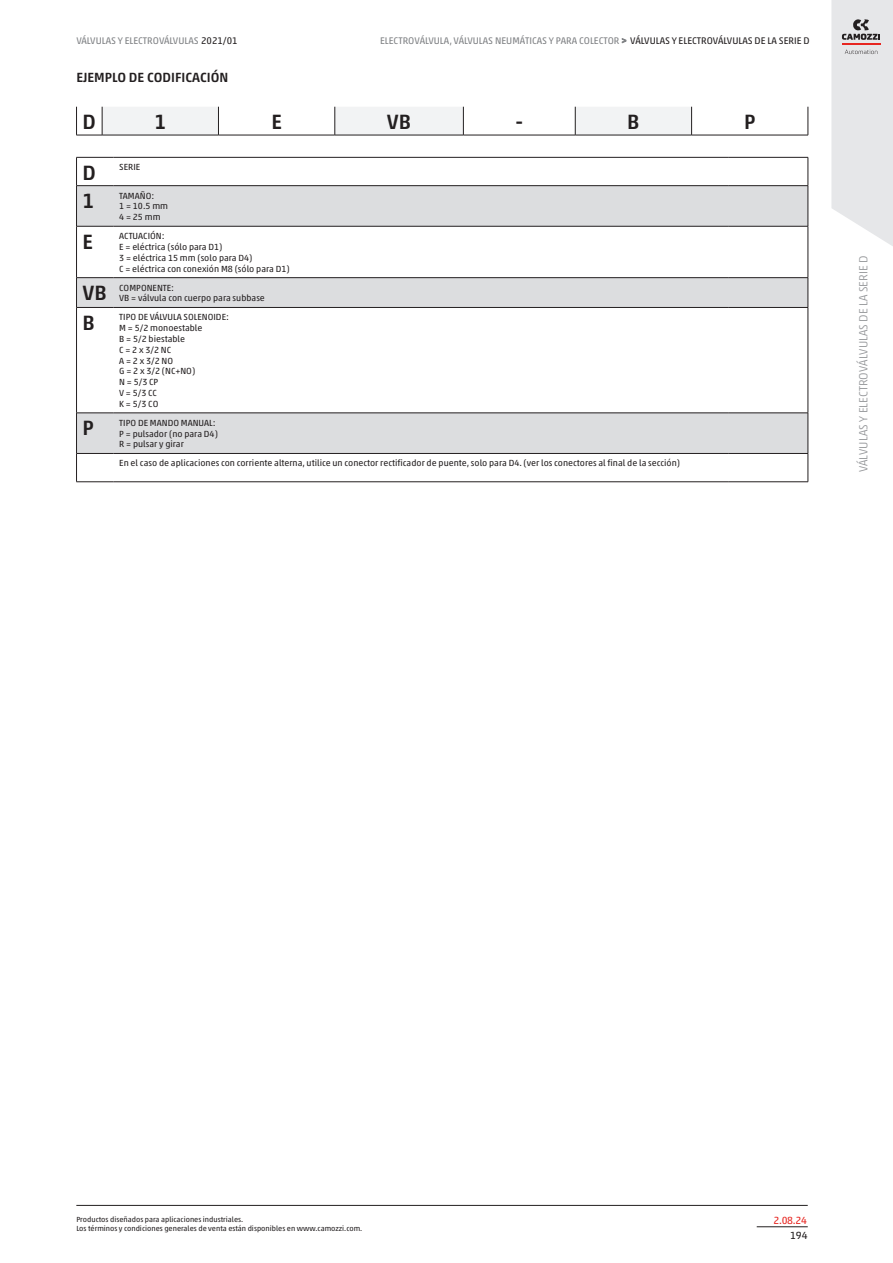
<style>
.page{position:relative;width:893px;height:1263px;background:#fff}
.page>*{position:absolute;margin:0;border:0;box-sizing:border-box;transform-origin:0 0}
.codeLegend_row_heade{font:500 21px "Akko W1 G";color:#231f20}
.code_row_header{font:500 21px "Akko W1 G";color:#231f20}
.sectionTitle_value{font:500 13.5px "Akko W1 G";color:#231f20}
.t1{font:300 12px "Akko W1 G";color:#939598}
.secR{font:10.5px "Akko W1 G";color:#e72621}
.sec4R{font:10.5px "Akko W1 G";color:#231f20}
.headTitleR{font:9.75px "Akko W1 G";color:#808285}
.footTitleR{font:9.75px "Akko W1 G";color:#808285}
.code_cell{font:9px/10.8px "Akko W1 G";color:#231f20}
.footNotesR{font:7.5px "Akko W1 G";color:#231f20}
.s1{color:#231f20}
.s2{font-size:9px}
</style>
<div class="page">
<hr style="left:757px;top:1226px;width:51px;height:1px;background:#231f20">
<svg style="left:831px;top:0;width:62px;height:246px;background:#e4e4e6"></svg>
<svg style="left:77px;top:186px;width:731px;height:267px"></svg>
<hr style="left:76px;top:157px;width:37px;height:1px;background:#231f20">
<svg style="left:76px;top:158px;width:1px;height:27px"></svg>
<hr style="left:113px;top:157px;width:616px;height:1px;background:#231f20">
<hr style="left:729px;top:157px;width:79px;height:1px;background:#231f20">
<svg style="left:808px;top:158px;width:1px;height:27px"></svg>
<hr style="left:76px;top:185px;width:37px;height:1px;background:#231f20">
<hr style="left:76px;top:186px;width:1px;height:40px;background:#231f20">
<hr style="left:113px;top:185px;width:616px;height:1px;background:#231f20">
<hr style="left:729px;top:185px;width:79px;height:1px;background:#231f20">
<hr style="left:808px;top:186px;width:1px;height:40px;background:#231f20">
<hr style="left:76px;top:226px;width:37px;height:1px;background:#231f20">
<hr style="left:76px;top:226px;width:1px;height:51px;background:#231f20">
<hr style="left:113px;top:226px;width:616px;height:1px;background:#231f20">
<hr style="left:729px;top:226px;width:79px;height:1px;background:#231f20">
<hr style="left:808px;top:226px;width:1px;height:51px;background:#231f20">
<hr style="left:76px;top:277px;width:37px;height:1px;background:#231f20">
<svg style="left:76px;top:278px;width:1px;height:29px"></svg>
<hr style="left:113px;top:277px;width:616px;height:1px;background:#231f20">
<hr style="left:729px;top:277px;width:79px;height:1px;background:#231f20">
<svg style="left:808px;top:278px;width:1px;height:29px"></svg>
<hr style="left:76px;top:307px;width:37px;height:1px;background:#231f20">
<hr style="left:76px;top:308px;width:1px;height:105px;background:#231f20">
<hr style="left:113px;top:307px;width:616px;height:1px;background:#231f20">
<hr style="left:729px;top:307px;width:79px;height:1px;background:#231f20">
<hr style="left:808px;top:308px;width:1px;height:105px;background:#231f20">
<hr style="left:76px;top:413px;width:37px;height:1px;background:#231f20">
<hr style="left:76px;top:413px;width:1px;height:40px;background:#231f20">
<hr style="left:113px;top:413px;width:616px;height:1px;background:#231f20">
<hr style="left:729px;top:413px;width:79px;height:1px;background:#231f20">
<hr style="left:808px;top:413px;width:1px;height:40px;background:#231f20">
<hr style="left:76px;top:453px;width:37px;height:1px;background:#231f20">
<svg style="left:76px;top:454px;width:1px;height:27px"></svg>
<hr style="left:76px;top:481px;width:37px;height:1px;background:#231f20">
<hr style="left:113px;top:453px;width:616px;height:1px;background:#231f20">
<hr style="left:113px;top:481px;width:616px;height:1px;background:#231f20">
<hr style="left:729px;top:453px;width:79px;height:1px;background:#231f20">
<svg style="left:808px;top:454px;width:1px;height:28px"></svg>
<hr style="left:729px;top:481px;width:79px;height:1px;background:#231f20">
<hr style="left:76px;top:1205px;width:732px;height:1px;background:#231f20">
<svg style="left:76px;top:107px;width:733px;height:29px"></svg>
<hr style="left:692px;top:135px;width:116px;height:1px;background:#231f20">
<p class="footTitleR" style="left:76px;top:33px;width:163px">VÁLVULAS Y ELECTROVÁLVULAS <span class="s1">2021/01</span></p>
<p class="headTitleR" style="left:380px;top:33px;width:431px">ELECTROVÁLVULA, VÁLVULAS NEUMÁTICAS Y PARA COLECTOR <span class="s2">&gt;</span> <span class="s1">VÁLVULAS Y ELECTROVÁLVULAS DE LA SERIE D</span></p>
<p class="sectionTitle_value" style="left:76px;top:67px;width:154px">EJEMPLO DE CODIFICACIÓN</p>
<p class="codeLegend_row_heade" style="left:83px;top:106px;width:15px">D</p>
<p class="codeLegend_row_heade" style="left:154px;top:106px;width:13px">1</p>
<p class="codeLegend_row_heade" style="left:271px;top:106px;width:12px">E</p>
<p class="codeLegend_row_heade" style="left:387px;top:106px;width:26px">VB</p>
<p class="codeLegend_row_heade" style="left:515px;top:106px;width:9px">-</p>
<p class="codeLegend_row_heade" style="left:627px;top:106px;width:14px">B</p>
<p class="codeLegend_row_heade" style="left:744px;top:106px;width:13px">P</p>
<p class="code_row_header" style="left:83px;top:157px;width:15px">D</p>
<p class="code_cell" style="left:119px;top:161px;width:22px">SERIE</p>
<p class="code_row_header" style="left:83px;top:185px;width:13px">1</p>
<p class="code_cell" style="left:119px;top:190px;width:50px">TAMAÑO:<br>1 = 10.5 mm<br>4 = 25 mm</p>
<p class="code_row_header" style="left:83px;top:226px;width:12px">E</p>
<p class="code_cell" style="left:119px;top:230px;width:105px">ACTUACIÓN:<br>E = eléctrica (sólo para D1)</p>
<p class="code_cell" style="left:119px;top:252px;width:135px">3 = eléctrica 15 mm (solo para D4)</p>
<p class="code_cell" style="left:119px;top:263px;width:172px">C = eléctrica con conexión M8 (sólo para D1)</p>
<p class="code_row_header" style="left:83px;top:277px;width:26px">VB</p>
<p class="code_cell" style="left:119px;top:282px;width:147px">COMPONENTE:<br>VB = válvula con cuerpo para subbase</p>
<p class="code_row_header" style="left:83px;top:307px;width:14px">B</p>
<p class="code_cell" style="left:119px;top:311px;width:111px">TIPO DE VÁLVULA SOLENOIDE:<br>M = 5/2 monoestable<br>B = 5/2 biestable<br>C = 2 x 3/2 NC<br>A = 2 x 3/2 NO<br>G = 2 x 3/2 (NC+NO)<br>N = 5/3 CP<br>V = 5/3 CC<br>K = 5/3 CO</p>
<p class="code_row_header" style="left:83px;top:412px;width:13px">P</p>
<p class="code_cell" style="left:119px;top:417px;width:100px">TIPO DE MANDO MANUAL:<br>P = pulsador (no para D4)</p>
<p class="code_cell" style="left:119px;top:438px;width:66px">R = pulsar y girar</p>
<p class="code_cell" style="left:119px;top:457px;width:562px">En el caso de aplicaciones con corriente alterna, utilice un conector rectificador de puente, solo para D4. (ver los conectores al final de la sección)</p>
<p class="t1" style="left:855px;top:472px;width:219px;rotate:-90deg">VÁLVULAS Y ELECTROVÁLVULAS DE LA SERIE D</p>
<p class="footNotesR" style="left:76px;top:1214px;width:168px">Productos diseñados para aplicaciones industriales.</p>
<p class="footNotesR" style="left:76px;top:1223px;width:287px">Los términos y condiciones generales de venta están disponibles en www.camozzi.com.</p>
<p class="secR" style="left:773px;top:1212px;width:35px">2.08.24</p>
<p class="sec4R" style="left:790px;top:1228px;width:19px">194</p>
</div>
